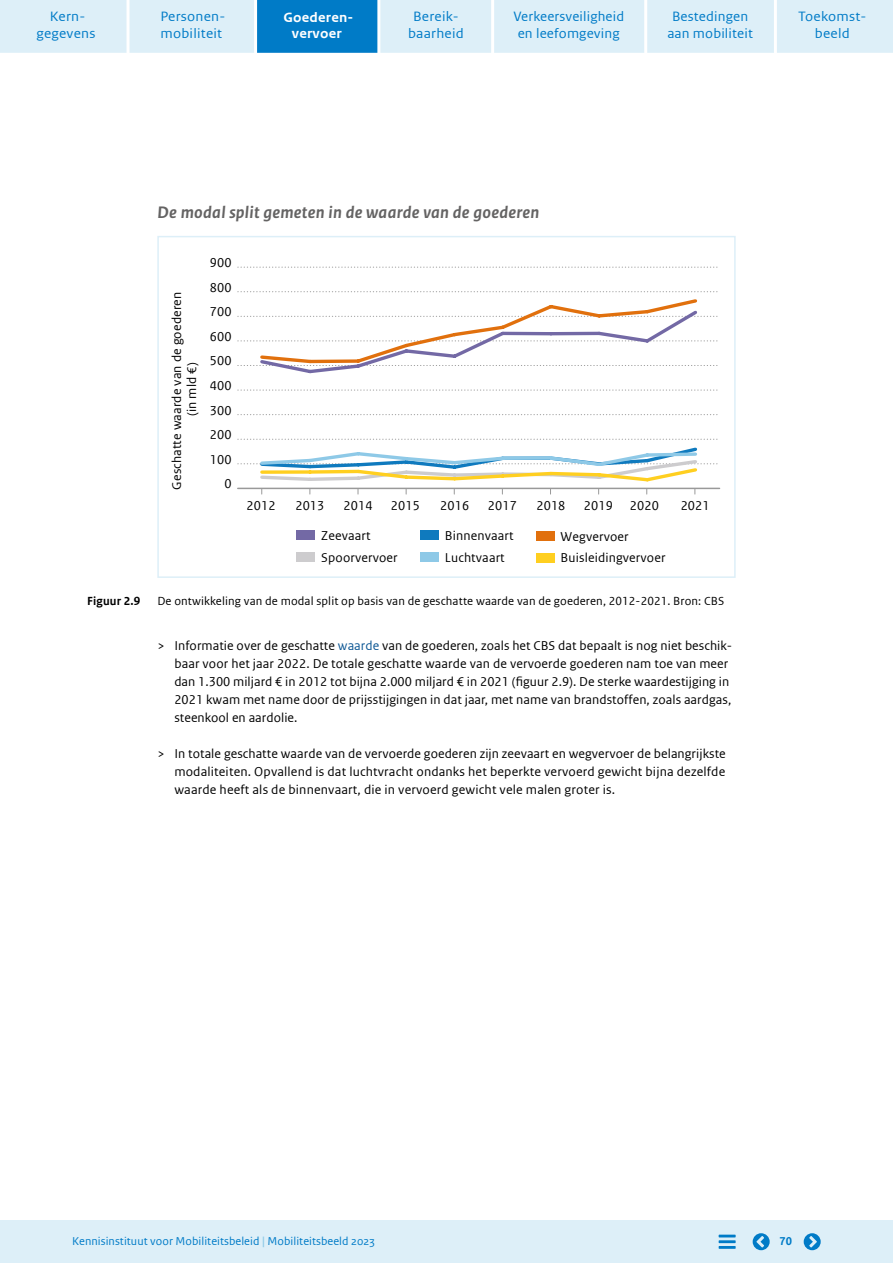
<style>
.page{position:relative;width:893px;height:1263px;background:#fff}
.page>*{position:absolute;margin:0;border:0;box-sizing:border-box;transform-origin:0 0}
.Grijs-11_7-20_103_italic{font:italic 700 17.55px "Rijksoverheid Sans Text";letter-spacing:.015em;color:#646363}
.t1{font:14.25px/16.5px "Rijksoverheid Sans Web Text Regular 2";letter-spacing:.01em;color:#007bc7;text-align:center;scale:1.05 1}
.t2{font:14.25px/16.5px "Rijksoverheid Sans Web Text Regular 2";letter-spacing:.01em;color:#007bc7;text-align:center}
.t3{font:700 14.25px/16.5px "Rijksoverheid Sans Web Text";letter-spacing:.015em;color:#fff;text-align:center;scale:1.05 1}
.t4{font:14.25px "Rijksoverheid Sans Web Text";color:#007bc7;scale:1.05 1}
.t5{font:13.5px/18px "Rijksoverheid Sans Web Text Regular 2";letter-spacing:.01em;color:#000}
.Figuur_8_25__6pt{font:12.3px "Rijksoverheid Sans Web Text Regular 2";letter-spacing:.01em;color:#000}
.Figuur_8_25__6pt-2{font:700 12.3px "Rijksoverheid Sans Web Text";letter-spacing:.01em;color:#000}
.t6{font:12px "Rijksoverheid Sans Web Text Regular 2";letter-spacing:.005em;color:#007bc7}
.t7{font:700 12px "Rijksoverheid Sans Web Text";color:#007bc7}
.s1{color:#0d5794}
.s2{font-family:"Rijksoverheid Sans Web Text"}
.s3{font-family:"Rijksoverheid Sans Web Text";font-weight:700;font-size:12.75px;color:#8fcae7}
</style>
<div class="page">
<svg style="left:238px;top:414px;width:480px;height:1px"></svg>
<svg style="left:238px;top:390px;width:480px;height:1px"></svg>
<svg style="left:238px;top:267px;width:480px;height:1px"></svg>
<svg style="left:238px;top:291px;width:480px;height:83px"></svg>
<div style="left:420px;top:531px;width:18px;height:9px;background:#0f7abe"></div>
<div style="left:297px;top:531px;width:18px;height:9px;background:#7369a5"></div>
<div style="left:536px;top:532px;width:18px;height:9px;background:#e1700d"></div>
<div style="left:420px;top:552px;width:18px;height:9px;background:#8ec9e7"></div>
<div style="left:297px;top:552px;width:18px;height:9px;background:#cdccce"></div>
<div style="left:536px;top:553px;width:18px;height:9px;background:#ffcf20"></div>
<svg style="left:238px;top:439px;width:481px;height:55px"></svg>
<div style="left:157px;top:236px;width:579px;height:342px;border:2px solid #ddeff8"></div>
<div style="left:0;top:1220px;width:893px;height:43px;background:#ddeff8"></div>
<hr style="left:719px;top:1246px;width:17px;height:3px;background:#007bc7">
<hr style="left:719px;top:1240px;width:17px;height:3px;background:#007bc7">
<hr style="left:719px;top:1234px;width:17px;height:3px;background:#007bc7">
<div style="left:0;top:0;width:893px;height:53px;background:#ddeff8"></div>
<svg style="left:753px;top:1233px;width:17px;height:17px"></svg>
<svg style="left:804px;top:1233px;width:17px;height:17px"></svg>
<div style="left:255px;top:0;width:123px;height:53px;background:#007bc7"></div>
<hr style="left:126px;top:0;width:3px;height:55px;background:#fff">
<hr style="left:254px;top:0;width:3px;height:55px;background:#fff">
<hr style="left:377px;top:0;width:3px;height:55px;background:#fff">
<hr style="left:491px;top:0;width:3px;height:55px;background:#fff">
<hr style="left:644px;top:0;width:3px;height:55px;background:#fff">
<hr style="left:774px;top:0;width:3px;height:55px;background:#fff">
<p class="t4" style="left:50px;top:9px;width:35px">Kern-</p>
<p class="t1" style="left:36px;top:25px;width:58px">gegevens</p>
<p class="t1" style="left:160px;top:9px;width:63px;text-align:left">Personen&shy;mobiliteit</p>
<p class="t1" style="left:408px;top:9px;width:55px">Bereik&shy;baarheid</p>
<p class="t2" style="left:513px;top:9px;width:112px">Verkeersveiligheid en leefomgeving</p>
<p class="t2" style="left:667px;top:8px;width:87px">Bestedingen aan mobiliteit</p>
<p class="t1" style="left:798px;top:9px;width:66px">Toekomst&shy;beeld</p>
<p class="t3" style="left:283px;top:9px;width:68px">Goederen&shy;vervoer</p>
<p class="Grijs-11_7-20_103_italic" style="left:157px;top:202px;width:383px">De modal split gemeten in de waarde van de goederen</p>
<p class="t5" style="left:169px;top:490px;width:199px;line-height:15px;text-align:center;rotate:-90deg">Geschatte waarde van de goederen (in mld €)</p>
<p class="t5" style="left:210px;top:250px;width:23px;line-height:24.8px">900<br>800</p>
<p class="t5" style="left:210px;top:303px;width:23px">700</p>
<p class="t5" style="left:210px;top:327px;width:23px">600</p>
<p class="t5" style="left:210px;top:376px;width:23px">400</p>
<p class="t5" style="left:210px;top:352px;width:23px">500</p>
<p class="t5" style="left:210px;top:401px;width:23px">300</p>
<p class="t5" style="left:210px;top:422px;width:23px;line-height:24.5px">200<br>100</p>
<p class="t5" style="left:224px;top:474px;width:9px">0</p>
<p class="t5" style="left:246px;top:497px;width:31px">2012</p>
<p class="t5" style="left:295px;top:497px;width:31px">2013</p>
<p class="t5" style="left:343px;top:497px;width:31px">2014</p>
<p class="t5" style="left:391px;top:497px;width:31px">2015</p>
<p class="t5" style="left:440px;top:497px;width:31px">2016</p>
<p class="t5" style="left:488px;top:497px;width:31px">2017</p>
<p class="t5" style="left:536px;top:497px;width:31px">2018</p>
<p class="t5" style="left:584px;top:497px;width:31px">2019</p>
<p class="t5" style="left:630px;top:497px;width:31px">2020</p>
<p class="t5" style="left:681px;top:497px;width:31px">2021</p>
<p class="t5" style="left:321px;top:526px;width:51px">Zeevaart</p>
<p class="t5" style="left:445px;top:526px;width:70px">Binnenvaart</p>
<p class="t5" style="left:561px;top:527px;width:69px">Wegvervoer</p>
<p class="t5" style="left:321px;top:548px;width:78px">Spoorvervoer</p>
<p class="t5" style="left:445px;top:548px;width:61px">Luchtvaart</p>
<p class="t5" style="left:561px;top:549px;width:106px">Buisleidingvervoer</p>
<p class="Figuur_8_25__6pt-2" style="left:87px;top:594px;width:55px">Figuur 2.9</p>
<p class="Figuur_8_25__6pt" style="left:157px;top:594px;width:568px">De ontwikkeling van de modal split op basis van de geschatte waarde van de goederen, 2012-2021. Bron: CBS</p>
<p class="t5" style="left:174px;top:636px;width:559px;text-indent:-17px">&gt; Informatie over de geschatte <span class="s1">waarde</span> van de goederen, zoals het CBS dat bepaalt is nog niet beschik&shy;baar voor het jaar 2022. De totale geschatte waarde van de vervoerde goederen nam toe van meer <span class="s2">dan 1.300 miljard € in 2012 tot bijna 2.000 miljard € in 2021 (figuur 2.9). De sterke waardestijging in </span>2021 kwam met name door de prijsstijgingen in dat jaar, met name van brandstoffen, zoals aardgas, steenkool en aardolie.</p>
<p class="t5" style="left:174px;top:744px;width:553px;text-align:justify;text-indent:-17px">&gt; In totale geschatte waarde van de vervoerde goederen zijn zeevaart en wegvervoer de belangrijkste modaliteiten. Opvallend is dat luchtvracht ondanks het beperkte vervoerd gewicht bijna dezelfde waarde heeft als de binnenvaart, die in vervoerd gewicht vele malen groter is.</p>
<p class="t6" style="left:72px;top:1234px;width:304px">Kennisinstituut voor Mobiliteitsbeleid <span class="s3">|</span> <span class="s2">Mobiliteitsbeeld 2023</span></p>
<p class="t7" style="left:779px;top:1234px;width:14px">70</p>
</div>
